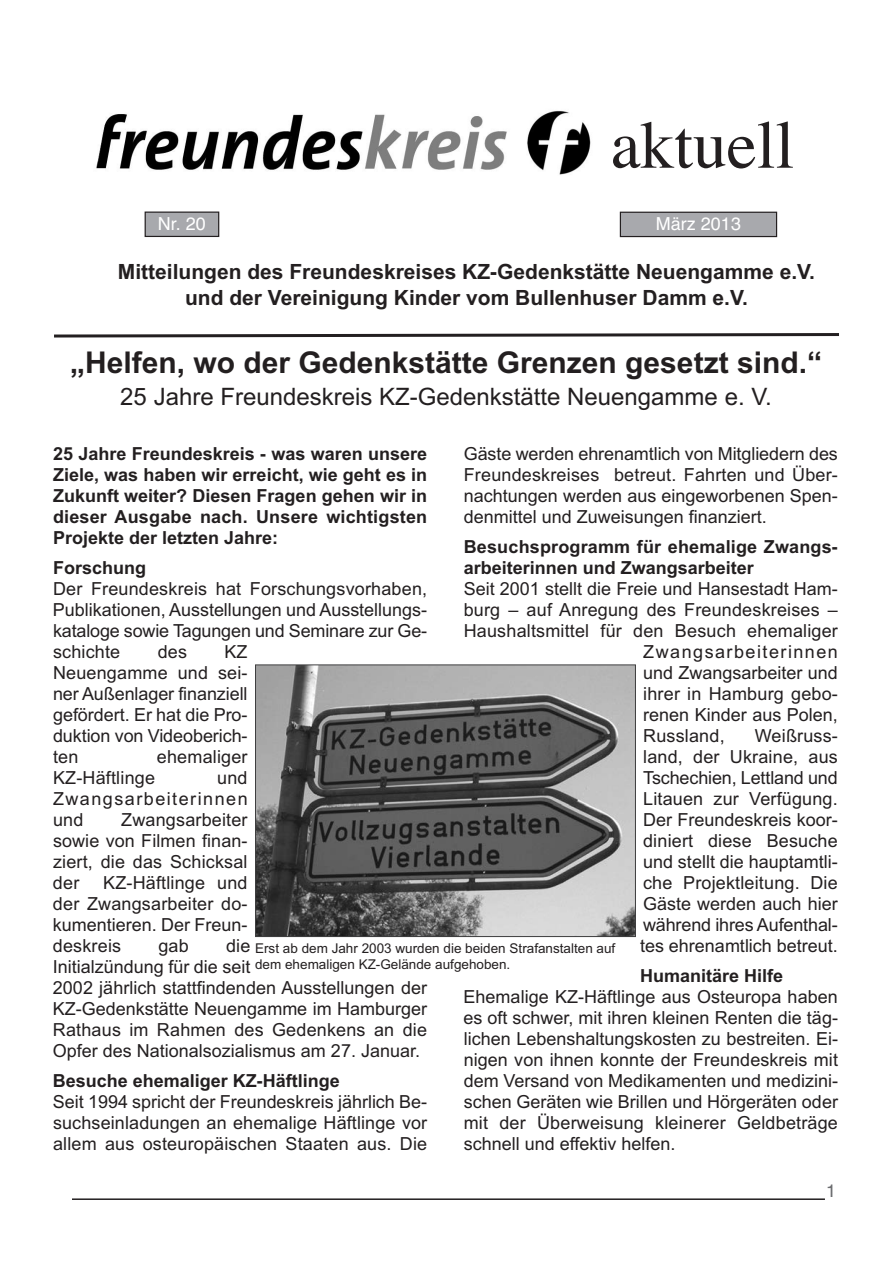
<style>
.page{position:relative;width:893px;height:1263px;background:#fff}
.page>*{position:absolute;margin:0;border:0;box-sizing:border-box;transform-origin:0 0}
.t1{font:67.5px "Times";color:#231f20}
.t2{font:700 30px "Arial";color:#231f20}
.t3{font:24px "Arial";color:#231f20}
.t4{font:700 21px/25.2px "Arial";color:#231f20;text-align:center}
.t5{font:18px/21px "Arial";color:#231f20;text-align:justify}
.t6{font:700 18px/21px "Arial";color:#231f20;text-align:justify}
.t7{font:18px "Arial";letter-spacing:.08em;color:#231f20}
.t8{font:18px "Helvetica";color:#fff}
.t9{font:18px "Helvetica";color:#6c6d70}
.t10{font:13.5px/16.2px "Arial";color:#231f20}
</style>
<div class="page">
<img style="left:96px;top:110px;width:495px;height:65px">
<div style="left:145px;top:212px;width:74px;height:24px;background:#a8a9ad"></div>
<div style="left:145px;top:212px;width:74px;height:25px;border:1px solid #231f20"></div>
<div style="left:620px;top:212px;width:157px;height:25px;background:#a8a9ad"></div>
<div style="left:620px;top:212px;width:157px;height:25px;border:1px solid #231f20"></div>
<svg style="left:54px;top:333px;width:785px;height:5px"></svg>
<hr style="left:72px;top:1198px;width:753px;height:2px;background:#231f20">
<img style="left:257px;top:666px;width:377px;height:269px">
<div style="left:255px;top:664px;width:381px;height:273px;border:1px solid #3e3e3f"></div>
<h1 class="t1" style="left:610px;top:105px;width:185px">aktuell</h1>
<p class="t8" style="left:158px;top:213px;width:50px">Nr. 20</p>
<p class="t8" style="left:656px;top:213px;width:87px">März 2013</p>
<p class="t4" style="left:118px;top:259px;width:699px">Mitteilungen des Freundeskreises KZ-Gedenkstätte Neuengamme e.V. und der Vereinigung Kinder vom Bullenhuser Damm e.V.</p>
<h2 class="t2" style="left:70px;top:345px;width:753px">„Helfen, wo der Gedenkstätte Grenzen gesetzt sind.“</h2>
<h3 class="t3" style="left:120px;top:382px;width:653px">25 Jahre Freundeskreis KZ-Gedenkstätte Neuengamme e. V.</h3>
<p class="t6" style="left:53px;top:443px;width:376px">25 Jahre Freundeskreis - was waren unsere Ziele, was haben wir erreicht, wie geht es in Zukunft weiter? Diesen Fragen gehen wir in dieser Ausgabe nach. Unsere wichtigsten Projekte der letzten Jahre:</p>
<p class="t6" style="left:53px;top:557px;width:95px">Forschung</p>
<p class="t5" style="left:53px;top:578px;width:376px">Der Freundeskreis hat Forschungsvorhaben, Publikationen, Ausstellungen und Ausstellungs&shy;kataloge sowie Tagungen und Seminare zur Ge&shy;schichte</p>
<p class="t5" style="left:464px;top:443px;width:376px">Gäste werden ehrenamtlich von Mitgliedern des Freundeskreises betreut. Fahrten und Über&shy;nachtungen werden aus eingeworbenen Spen&shy;denmittel und Zuweisungen finanziert.</p>
<p class="t6" style="left:464px;top:536px;width:376px">Besuchsprogramm für ehemalige Zwangs&shy;arbeiterinnen und Zwangsarbeiter</p>
<p class="t5" style="left:464px;top:578px;width:376px">Seit 2001 stellt die Freie und Hansestadt Ham-</p>
<p class="t5" style="left:464px;top:599px;width:376px">burg – auf Anregung des Freundeskreises –</p>
<p class="t5" style="left:464px;top:620px;width:376px">Haushaltsmittel für den Besuch ehemaliger</p>
<p class="t7" style="left:643px;top:641px;width:196px">Zwangsarbeiterinnen</p>
<p class="t5" style="left:643px;top:662px;width:196px">und Zwangsarbeiter und</p>
<p class="t5" style="left:643px;top:683px;width:196px">ihrer in Hamburg gebo-</p>
<p class="t5" style="left:643px;top:704px;width:196px">renen Kinder aus Polen,</p>
<p class="t5" style="left:643px;top:725px;width:83px">Russland,</p>
<p class="t5" style="left:53px;top:641px;width:196px;text-indent:171px">KZ Neuengamme und sei&shy;ner Außenlager finanziell gefördert. Er hat die Pro&shy;duktion von Videoberich&shy;ten</p>
<p class="t5" style="left:158px;top:641px;width:31px">des</p>
<p class="t5" style="left:640px;top:725px;width:199px;text-indent:115px">Weißruss&shy;land, der Ukraine, aus Tschechien, Lettland und Litauen zur Verfügung.<br>Der Freundeskreis koor&shy;diniert diese Besuche und stellt die hauptamtli&shy;che Projektleitung. Die Gäste werden auch hier während ihres Aufenthal&shy;tes ehrenamtlich betreut.</p>
<p class="t6" style="left:640px;top:965px;width:145px">Humanitäre Hilfe</p>
<p class="t5" style="left:463px;top:986px;width:376px">Ehemalige KZ-Häftlinge aus Osteuropa haben es oft schwer, mit ihren kleinen Renten die täg&shy;lichen Lebenshaltungskosten zu bestreiten. Ei&shy;nigen von ihnen konnte der Freundeskreis mit dem Versand von Medikamenten und medizini&shy;schen Geräten wie Brillen und Hörgeräten oder mit der Überweisung kleinerer Geldbeträge schnell und effektiv helfen.</p>
<p class="t5" style="left:157px;top:746px;width:92px">ehemaliger</p>
<p class="t5" style="left:53px;top:767px;width:104px">KZ-Häftlinge</p>
<p class="t5" style="left:53px;top:767px;width:196px;text-indent:164px">und Zwangsarbeiterinnen und</p>
<p class="t5" style="left:53px;top:809px;width:196px;text-indent:68px">Zwangsarbeiter sowie von Filmen finan&shy;ziert, die das Schicksal der</p>
<p class="t5" style="left:53px;top:872px;width:196px;text-indent:50px">KZ-Häftlinge und der Zwangsarbeiter do&shy;kumentieren. Der Freun&shy;deskreis</p>
<p class="t5" style="left:53px;top:935px;width:376px;text-align:left;text-indent:173px">die<br>Initialzündung für die seit<br>2002 jährlich stattfindenden Ausstellungen der KZ-Gedenkstätte Neuengamme im Hamburger Rathaus im Rahmen des Gedenkens an die Opfer des Nationalsozialismus am 27. Januar.</p>
<p class="t6" style="left:53px;top:1070px;width:289px">Besuche ehemaliger KZ-Häftlinge</p>
<p class="t5" style="left:53px;top:1091px;width:376px">Seit 1994 spricht der Freundeskreis jährlich Be&shy;suchseinladungen an ehemalige Häftlinge vor allem aus osteuropäischen Staaten aus. Die</p>
<p class="t5" style="left:158px;top:935px;width:32px">gab</p>
<p class="t10" style="left:255px;top:940px;width:362px">Erst ab dem Jahr 2003 wurden die beiden Strafanstalten auf dem ehemaligen KZ-Gelände aufgehoben.</p>
<p class="t9" style="left:826px;top:1180px;width:12px">1</p>
</div>
